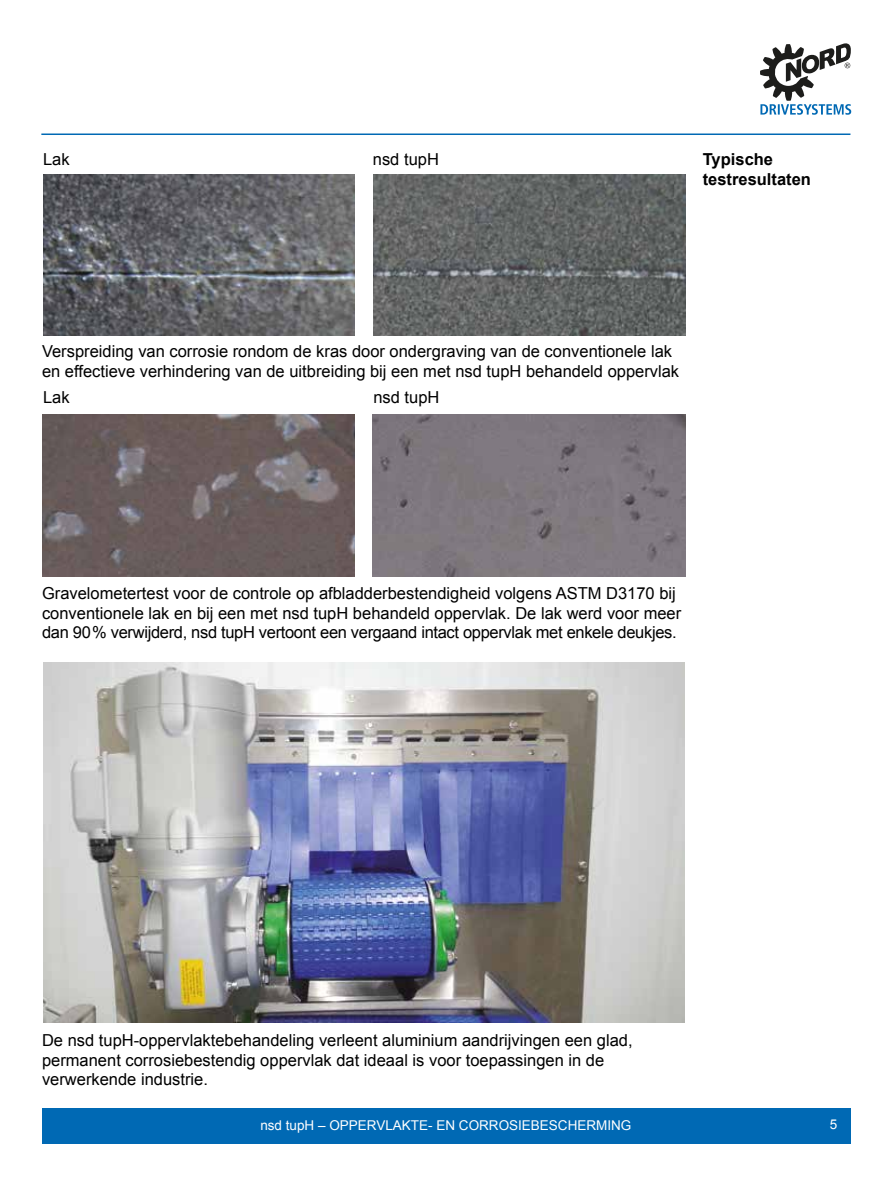
<style>
.page{position:relative;width:893px;height:1188px;background:#fff}
.page>*{position:absolute;margin:0;border:0;box-sizing:border-box;transform-origin:0 0}
.t1{font:16.5px/19.5px "Arial";color:#000}
.t2{font:700 16.5px/19.5px "Arial";color:#000}
.t3{font:13.5px "Arial";color:#fff}
</style>
<div class="page">
<div style="left:42px;top:1108px;width:808px;height:36px;background:#0069b4"></div>
<hr style="left:41px;top:134px;width:809px;height:1px;background:#0069b4">
<svg style="left:760px;top:43px;width:91px;height:72px"></svg>
<img style="left:373px;top:174px;width:312px;height:162px">
<img style="left:43px;top:415px;width:311px;height:161px">
<div style="left:372px;top:415px;width:313px;height:161px;background:#7f787f"></div>
<img style="left:44px;top:174px;width:311px;height:162px">
<img style="left:43px;top:662px;width:642px;height:360px">
<p class="t1" style="left:43px;top:150px;width:28px">Lak</p>
<p class="t1" style="left:373px;top:150px;width:68px">nsd tupH</p>
<p class="t2" style="left:703px;top:150px;width:110px">Typische testresultaten</p>
<p class="t1" style="left:42px;top:342px;width:639px">Verspreiding van corrosie rondom de kras door ondergraving van de conventionele lak en effectieve verhindering van de uitbreiding bij een met nsd tupH behandeld oppervlak</p>
<p class="t1" style="left:43px;top:388px;width:28px">Lak</p>
<p class="t1" style="left:373px;top:388px;width:68px">nsd tupH</p>
<p class="t1" style="left:42px;top:584px;width:641px">Gravelometertest voor de controle op afbladderbestendigheid volgens ASTM D3170 bij conventionele lak en bij een met nsd tupH behandeld oppervlak. De lak werd voor meer dan 90% verwijderd, nsd tupH vertoont een vergaand intact oppervlak met enkele deukjes.</p>
<p class="t1" style="left:42px;top:1031px;width:592px">De nsd tupH-oppervlaktebehandeling verleent aluminium aandrijvingen een glad, permanent corrosiebestendig oppervlak dat ideaal is voor toepassingen in de verwerkende industrie.</p>
<p class="t3" style="left:260px;top:1116px;width:373px">nsd tupH – OPPERVLAKTE- EN CORROSIEBESCHERMING</p>
<p class="t3" style="left:830px;top:1116px;width:9px">5</p>
</div>
